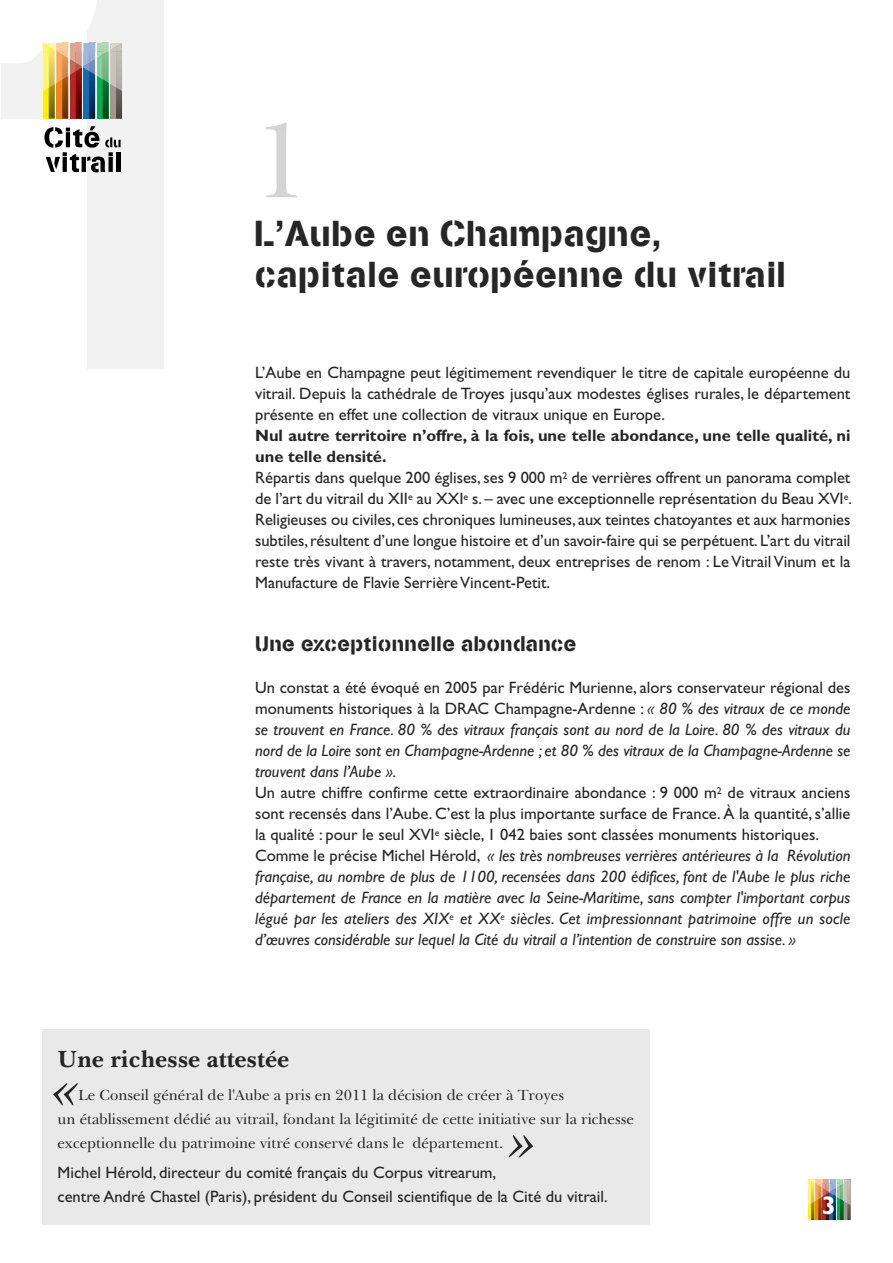
<style>
.page{position:relative;width:893px;height:1263px;background:#fff}
.page>*{position:absolute;margin:0;border:0;box-sizing:border-box;transform-origin:0 0}
.t1{font:108px "Baskerville BT";color:#d4d4d4}
.t2{font:italic 76.8px "Baskerville BT";color:#272627}
.t3{font:36px/40.5px "Stencilia A";color:#272627}
.t4{font:700 24px "Baskerville BT";color:#272627}
.t5{font:21px "Stencilia A";color:#272627}
.t6{font:italic 16.5px/21px "Gill Sans";color:#272627}
.t7{font:16.5px/21px "Gill Sans";color:#272627}
.t8{font:15px/24px "Baskerville BT";color:#272627}
.s1{font-weight:700}
.s2{font-style:normal}
</style>
<div class="page">
<div style="left:844px;top:1179px;width:6px;height:41px;background:#a1988a"></div>
<div style="left:837px;top:1179px;width:6px;height:41px;background:#08ae4c"></div>
<div style="left:830px;top:1179px;width:6px;height:41px;background:#136ab5"></div>
<svg style="left:822px;top:1214px;width:4px;height:6px"></svg>
<div style="left:815px;top:1179px;width:6px;height:41px;background:#f58220"></div>
<div style="left:808px;top:1179px;width:6px;height:41px;background:#fff101"></div>
<img style="left:826px;top:1214px;width:3px;height:6px">
<img style="left:818px;top:1214px;width:3px;height:6px">
<img style="left:811px;top:1214px;width:3px;height:6px">
<img style="left:840px;top:1214px;width:3px;height:6px">
<img style="left:833px;top:1214px;width:3px;height:6px">
<img style="left:847px;top:1214px;width:3px;height:6px">
<div style="left:110px;top:43px;width:12px;height:75px;background:#a1988a"></div>
<svg style="left:97px;top:91px;width:6px;height:27px"></svg>
<div style="left:83px;top:43px;width:12px;height:75px;background:#136ab5"></div>
<svg style="left:70px;top:91px;width:6px;height:27px"></svg>
<div style="left:56px;top:43px;width:12px;height:75px;background:#f58220"></div>
<svg style="left:43px;top:91px;width:6px;height:27px"></svg>
<svg style="left:44px;top:126px;width:77px;height:46px"></svg>
<hr style="left:116px;top:152px;width:4px;height:20px;background:#000">
<img style="left:76px;top:91px;width:6px;height:28px">
<img style="left:62px;top:91px;width:6px;height:28px">
<img style="left:49px;top:91px;width:6px;height:28px">
<img style="left:89px;top:91px;width:6px;height:28px">
<svg style="left:43px;top:43px;width:79px;height:48px;background:#b8ac8c"></svg>
<img style="left:116px;top:88px;width:6px;height:31px">
<img style="left:103px;top:79px;width:6px;height:40px">
<div style="left:43px;top:1029px;width:607px;height:196px;background:#e9e9e9"></div>
<svg style="left:808px;top:1179px;width:42px;height:35px"></svg>
<h1 class="t1" style="left:251px;top:96px;width:61px">1</h1>
<h3 class="t3" style="left:255px;top:215px;width:533px">L’Aube en Champagne, capitale européenne du vitrail</h3>
<p class="t7" style="left:255px;top:364px;width:597px;text-align:justify">L’Aube en Champagne peut légitimement revendiquer le titre de capitale européenne du vitrail. Depuis la cathédrale de Troyes jusqu’aux modestes églises rurales, le département présente en effet une collection de vitraux unique en Europe.</p>
<p class="t7" style="left:255px;top:427px;width:598px"><span class="s1">Nul autre territoire n’offre, à la fois, une telle abondance, une telle qualité, ni une telle densité.<br></span>Répartis dans quelque 200 églises,ses 9 000 m<sup>2</sup> de verrières offrent un panorama complet de l’art du vitrail du XII<sup>e</sup> au XXI<sup>e</sup> s. – avec une exceptionnelle représentation du Beau XVI<sup>e</sup>.<br>Religieuses ou civiles, ces chroniques lumineuses, aux teintes chatoyantes et aux harmonies subtiles,résultent d’une longue histoire et d’un savoir-faire qui se perpétuent. L’art du vitrail reste très vivant à travers, notamment, deux entreprises de renom : Le Vitrail Vinum et la Manufacture de Flavie SerrièreVincent-Petit.</p>
<p class="t5" style="left:255px;top:631px;width:323px">Une exceptionnelle abondance</p>
<p class="t6" style="left:255px;top:679px;width:597px"><span class="s2">Un constat a été évoqué en 2005 par Frédéric Murienne, alors conservateur régional des monuments historiques à la DRAC Champagne-Ardenne :</span> « 80 % des vitraux de ce monde se trouvent en France. 80 % des vitraux français sont au nord de la Loire. 80 % des vitraux du nord de la Loire sont en Champagne-Ardenne ; et 80 % des vitraux de la Champagne-Ardenne se trouvent dans l’Aube ».<br><span class="s2">Un autre chiffre confirme cette extraordinaire abondance : 9 000 m</span><sup>2</sup> <span class="s2">de vitraux anciens sont recensés dans l’Aube. C’est la plus importante surface de France. À la quantité, s’allie la qualité : pour le seul XVI</span><sup>e</sup> <span class="s2">siècle, 1 042 baies sont classées monuments historiques.<br>Comme le précise Michel Hérold,</span> « les très nombreuses verrières antérieures à la Révolution française, au nombre de plus de 1100, recensées dans 200 édifices, font de l'Aube le plus riche département de France en la matière avec la Seine-Maritime, sans compter l'important corpus légué par les ateliers des XIX<sup>e</sup> et XX<sup>e</sup> siècles. Cet impressionnant patrimoine offre un socle d’œuvres considérable sur lequel la Cité du vitrail a l’intention de construire son assise. »</p>
<h3 class="t4" style="left:58px;top:1045px;width:233px">Une richesse attestée</h3>
<p class="t8" style="left:57px;top:1083px;width:578px;text-indent:21px">Le Conseil général de l'Aube a pris en 2011 la décision de créer à Troyes<br>un établissement dédié au vitrail, fondant la légitimité de cette initiative sur la richesse exceptionnelle du patrimoine vitré conservé dans le département.</p>
<p class="t7" style="left:58px;top:1162px;width:552px;line-height:24px">Michel Hérold, directeur du comité français du Corpus vitrearum,<br>centre André Chastel (Paris), président du Conseil scientifique de la Cité du vitrail.</p>
<h2 class="t2" style="left:51px;top:1039px;width:34px">«</h2>
<h2 class="t2" style="left:507px;top:1091px;width:34px">»</h2>
</div>
